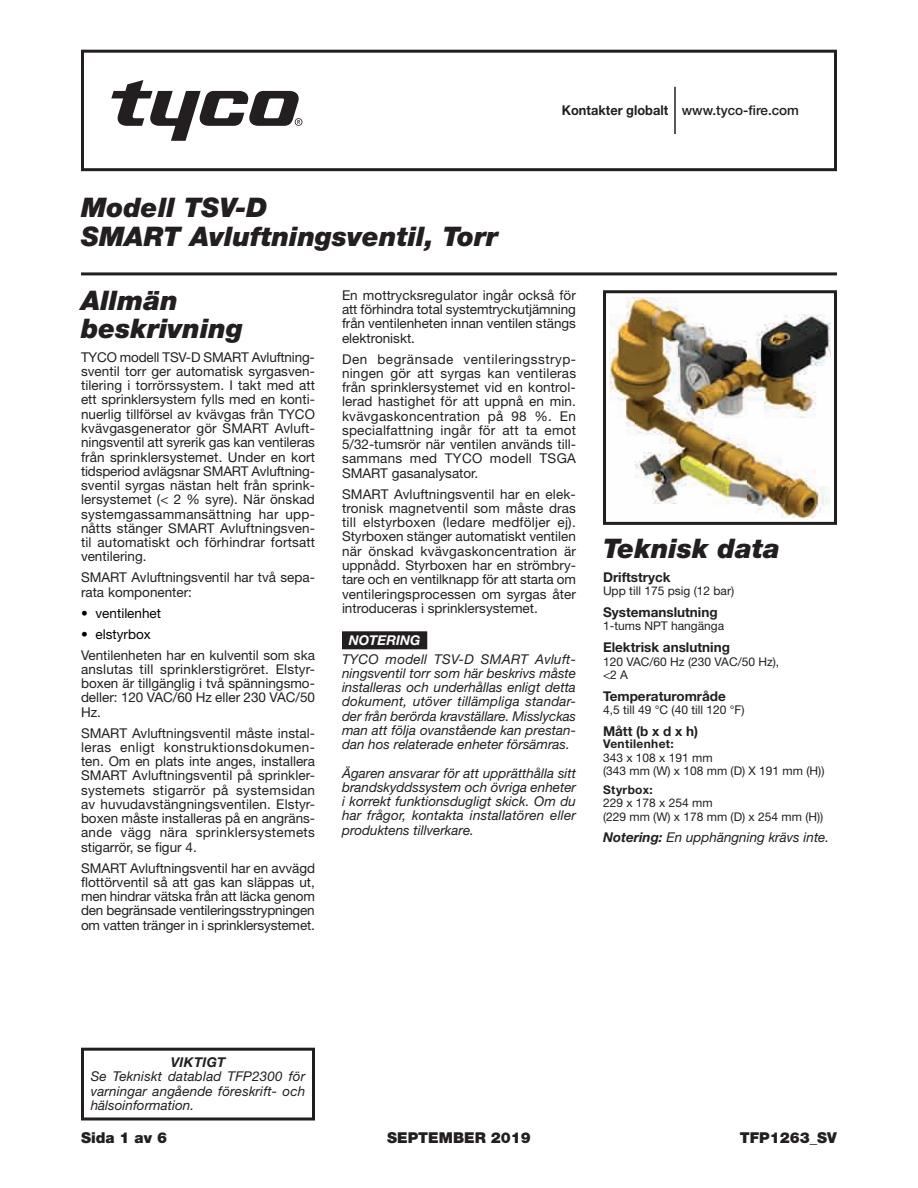
<style>
.page{position:relative;width:918px;height:1188px;background:#fff}
.page>*{position:absolute;margin:0;border:0;box-sizing:border-box;transform-origin:0 0}
.t1{font:italic 900 27px/28.8px "Helvetica Neue LT Std";color:#231f20}
.t2{font:900 15px "Helvetica Neue LT Std";color:#231f20}
.t3{font:13.5px/14.2px "Helvetica Neue LT Std";color:#231f20;text-align:justify}
.t4{font:italic 13.5px/14.2px "Helvetica Neue LT Std";color:#231f20;text-align:justify}
.t5{font:700 13.5px "Helvetica Neue LT Std";color:#231f20}
.t6{font:500 13.5px "Helvetica Neue LT Std";color:#231f20}
.t7{font:13.5px "Helvetica Neue LT Std";color:#000}
.t8{font:italic 700 13.5px "Helvetica Neue LT Std";color:#fff}
.t9{font:italic 700 13.5px "Helvetica Neue LT Std";letter-spacing:.02em;color:#231f20}
.t10{font:12px/13.5px "Helvetica Neue LT Std";color:#231f20}
.t11{font:700 12px "Helvetica Neue LT Std";letter-spacing:.03em;color:#231f20}
.s1{font-weight:700}
</style>
<div class="page">
<div style="left:81px;top:50px;width:756px;height:121px;border:3px solid #231f20"></div>
<hr style="left:81px;top:272px;width:756px;height:3px;background:#231f20">
<hr style="left:674px;top:87px;width:2px;height:47px;background:#231f20">
<svg style="left:111px;top:80px;width:191px;height:61px"></svg>
<div style="left:81px;top:1048px;width:234px;height:72px;border:3px solid #231f20"></div>
<div style="left:342px;top:631px;width:85px;height:18px;background:#231f20"></div>
<div style="left:603px;top:290px;width:234px;height:235px;border:3px solid #231f20"></div>
<img style="left:609px;top:297px;width:222px;height:221px">
<h1 class="t1" style="left:81px;top:192px;width:419px">Modell TSV-D<br>SMART Avluftningsventil, Torr</h1>
<p class="t6" style="left:562px;top:102px;width:239px"><span class="s1">Kontakter globalt</span> www.tyco-fire.com</p>
<h1 class="t1" style="left:81px;top:285px;width:164px">Allmän beskrivning</h1>
<p class="t3" style="left:81px;top:350px;width:236px">TYCO modell TSV-D SMART Avluftning&shy;sventil torr ger automatisk syrgasven&shy;tilering i torrörssystem. I takt med att ett sprinklersystem fylls med en konti&shy;nuerlig tillförsel av kvävgas från TYCO kvävgasgenerator gör SMART Avluft&shy;ningsventil att syrerik gas kan ventileras från sprinklersystemet. Under en kort tidsperiod avlägsnar SMART Avluftning&shy;sventil syrgas nästan helt från sprink&shy;lersystemet (&lt; 2 % syre). När önskad systemgassammansättning har upp&shy;nåtts stänger SMART Avluftningsven&shy;til automatiskt och förhindrar fortsatt ventilering.</p>
<p class="t3" style="left:81px;top:570px;width:235px">SMART Avluftningsventil har två sepa&shy;rata komponenter:</p>
<p class="t7" style="left:81px;top:605px;width:82px">• ventilenhet</p>
<p class="t7" style="left:81px;top:626px;width:71px">• elstyrbox</p>
<p class="t3" style="left:81px;top:647px;width:236px">Ventilenheten har en kulventil som ska anslutas till sprinklerstigröret. Elstyr&shy;boxen är tillgänglig i två spänningsmo&shy;deller: 120 VAC/60 Hz eller 230 VAC/50<br>Hz.</p>
<p class="t3" style="left:81px;top:726px;width:236px">SMART Avluftningsventil måste instal&shy;leras enligt konstruktionsdokumen&shy;ten. Om en plats inte anges, installera SMART Avluftningsventil på sprinkler&shy;systemets stigarrör på systemsidan av huvudavstängningsventilen. Elstyr&shy;boxen måste installeras på en angräns&shy;ande vägg nära sprinklersystemets stigarrör, se figur 4.</p>
<p class="t3" style="left:81px;top:861px;width:236px">SMART Avluftningsventil har en avvägd flottörventil så att gas kan släppas ut, men hindrar vätska från att läcka genom den begränsade ventileringsstrypningen om vatten tränger in i sprinklersystemet.</p>
<p class="t3" style="left:342px;top:288px;width:235px">En mottrycksregulator ingår också för att förhindra total systemtryckutjämning från ventilenheten innan ventilen stängs elektroniskt.</p>
<p class="t3" style="left:342px;top:352px;width:236px">Den begränsade ventileringsstryp&shy;ningen gör att syrgas kan ventileras från sprinklersystemet vid en kontrol&shy;lerad hastighet för att uppnå en min. kvävgaskoncentration på 98 %. En specialfattning ingår för att ta emot 5/32-tumsrör när ventilen används till&shy;sammans med TYCO modell TSGA SMART gasanalysator.</p>
<p class="t3" style="left:342px;top:487px;width:236px">SMART Avluftningsventil har en elek&shy;tronisk magnetventil som måste dras till elstyrboxen (ledare medföljer ej).<br>Styrboxen stänger automatiskt ventilen när önskad kvävgaskoncentration är uppnådd. Styrboxen har en strömbry&shy;tare och en ventilknapp för att starta om ventileringsprocessen om syrgas åter introduceras i sprinklersystemet.</p>
<p class="t8" style="left:349px;top:632px;width:73px">NOTERING</p>
<p class="t4" style="left:342px;top:651px;width:236px">TYCO modell TSV-D SMART Avluft&shy;ningsventil torr som här beskrivs måste installeras och underhållas enligt detta dokument, utöver tillämpliga standar&shy;der från berörda kravställare. Misslyckas man att följa ovanstående kan prestan&shy;dan hos relaterade enheter försämras.</p>
<p class="t4" style="left:342px;top:765px;width:236px">Ägaren ansvarar för att upprätthålla sitt brandskyddssystem och övriga enheter i korrekt funktionsdugligt skick. Om du har frågor, kontakta installatören eller produktens tillverkare.</p>
<h1 class="t1" style="left:603px;top:533px;width:179px">Teknisk data</h1>
<p class="t5" style="left:603px;top:569px;width:69px">Driftstryck</p>
<p class="t10" style="left:603px;top:584px;width:133px">Upp till 175 psig (12 bar)</p>
<p class="t5" style="left:603px;top:604px;width:116px">Systemanslutning</p>
<p class="t10" style="left:603px;top:619px;width:123px">1-tums NPT hangänga</p>
<p class="t5" style="left:603px;top:639px;width:128px">Elektrisk anslutning</p>
<p class="t10" style="left:603px;top:655px;width:178px">120 VAC/60 Hz (230 VAC/50 Hz), &lt;2 A</p>
<p class="t5" style="left:603px;top:688px;width:124px">Temperaturområde</p>
<p class="t10" style="left:603px;top:703px;width:143px">4,5 till 49 °C (40 till 120 °F)</p>
<p class="t5" style="left:603px;top:723px;width:97px">Mått (b x d x h)</p>
<p class="t11" style="left:603px;top:737px;width:72px">Ventilenhet:</p>
<p class="t10" style="left:603px;top:751px;width:223px">343 x 108 x 191 mm<br>(343 mm (W) x 108 mm (D) X 191 mm (H))</p>
<p class="t11" style="left:603px;top:782px;width:51px">Styrbox:</p>
<p class="t10" style="left:603px;top:796px;width:222px">229 x 178 x 254 mm<br>(229 mm (W) x 178 mm (D) x 254 mm (H))</p>
<p class="t4" style="left:603px;top:830px;width:228px"><span class="s1">Notering:</span> En upphängning krävs inte.</p>
<p class="t9" style="left:171px;top:1054px;width:56px">VIKTIGT</p>
<p class="t4" style="left:91px;top:1069px;width:216px">Se Tekniskt datablad TFP2300 för varningar angående föreskrift- och hälsoinformation.</p>
<p class="t2" style="left:81px;top:1128px;width:88px">Sida 1 av 6</p>
<p class="t2" style="left:387px;top:1128px;width:145px">SEPTEMBER 2019</p>
<p class="t2" style="left:740px;top:1128px;width:99px">TFP1263_SV</p>
</div>
